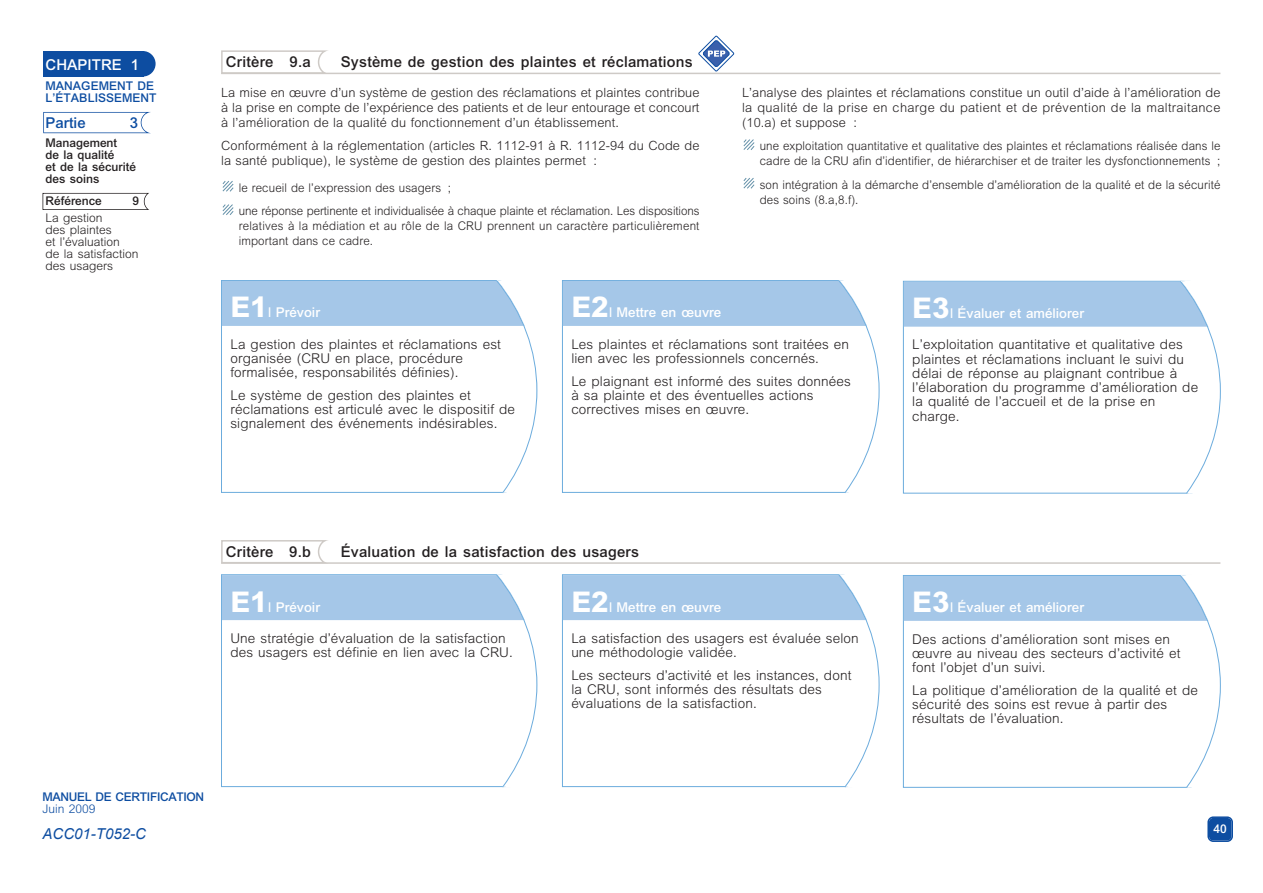
<style>
.page{position:relative;width:1263px;height:893px;background:#fff}
.page>*{position:absolute;margin:0;border:0;box-sizing:border-box;transform-origin:0 0}
.t1{font:500 15px "M Arial";letter-spacing:.015em;color:#231f20}
.t2{font:italic 15px "Arial";color:#0d4da1}
.t3{font:500 15px "M Arial";color:#fff}
.t4{font:500 15px "M Arial";color:#0d4da1}
.t5{font:300 13.5px/14.2px "M Arial";letter-spacing:.01em;color:#231f20}
.t6{font:500 13.5px "M Arial";color:#fff}
.t7{font:300 12.75px/15px "M Arial";letter-spacing:.01em;color:#231f20;text-align:justify}
.t8{font:300 12px/15px "M Arial";letter-spacing:.01em;color:#231f20;scale:.96 1}
.t9{font:300 12px/12px "M Arial";letter-spacing:.01em;color:#231f20}
.t10{font:500 12px/12px "M Arial";color:#231f20}
.t11{font:500 12px/12px "M Arial";letter-spacing:-.03em;color:#0d4da1}
.t12{font:500 12px/12px "M Arial";color:#0d4da1}
.t13{font:500 12px "M Arial";color:#fff}
.s1{font-weight:800;font-size:28.5px}
.s2{font-family:"Arial";font-weight:400}
.s3{font-weight:300}
</style>
<div class="page">
<svg style="left:1207px;top:816px;width:26px;height:26px"></svg>
<div style="left:43px;top:51px;width:100px;height:26px;background:#0d4da1"></div>
<div style="left:49px;top:51px;width:107px;height:26px;background:#0d4da1;border-radius:13px"></div>
<svg style="left:141px;top:112px;width:10px;height:21px"></svg>
<svg style="left:145px;top:193px;width:4px;height:17px"></svg>
<svg style="left:223px;top:540px;width:105px;height:22px"></svg>
<hr style="left:221px;top:562px;width:999px;height:2px;background:#cecac6">
<div style="left:222px;top:575px;width:316px;height:45px;background:#a5c7e8"></div>
<div style="left:904px;top:576px;width:319px;height:45px;background:#a5c7e8"></div>
<div style="left:563px;top:575px;width:319px;height:45px;background:#a5c7e8"></div>
<svg style="left:495px;top:574px;width:43px;height:214px"></svg>
<svg style="left:838px;top:574px;width:44px;height:214px"></svg>
<svg style="left:1179px;top:575px;width:44px;height:213px"></svg>
<svg style="left:223px;top:50px;width:105px;height:23px"></svg>
<hr style="left:221px;top:73px;width:999px;height:1px;background:#cecac6">
<div style="left:222px;top:281px;width:316px;height:45px;background:#a5c7e8"></div>
<div style="left:904px;top:282px;width:319px;height:45px;background:#a5c7e8"></div>
<div style="left:563px;top:281px;width:319px;height:45px;background:#a5c7e8"></div>
<svg style="left:495px;top:280px;width:43px;height:213px"></svg>
<svg style="left:838px;top:280px;width:44px;height:213px"></svg>
<svg style="left:1179px;top:280px;width:44px;height:214px"></svg>
<div style="left:698px;top:36px;width:36px;height:35px;border:1px solid #0d4da1;border-radius:17px"></div>
<svg style="left:702px;top:39px;width:29px;height:28px"></svg>
<svg style="left:743px;top:178px;width:11px;height:11px"></svg>
<svg style="left:743px;top:139px;width:11px;height:11px"></svg>
<svg style="left:223px;top:204px;width:10px;height:11px"></svg>
<svg style="left:223px;top:181px;width:10px;height:11px"></svg>
<p class="t3" style="left:46px;top:59px;width:95px">CHAPITRE 1</p>
<p class="t12" style="left:46px;top:81px;width:112px">MANAGEMENT DE<br>L’ÉTABLISSEMENT</p>
<p class="t10" style="left:46px;top:138px;width:92px">Management<br>de la qualité<br>et de la sécurité des soins</p>
<p class="t4" style="left:46px;top:117px;width:42px">Partie</p>
<p class="t4" style="left:130px;top:117px;width:10px">3</p>
<p class="t10" style="left:46px;top:196px;width:58px">Référence</p>
<p class="t10" style="left:132px;top:196px;width:8px">9</p>
<p class="t9" style="left:46px;top:213px;width:94px">La gestion<br>des plaintes<br>et l’évaluation<br>de la satisfaction des usagers</p>
<p class="t1" style="left:226px;top:57px;width:87px">Critère 9.a</p>
<p class="t1" style="left:341px;top:57px;width:354px">Système de gestion des plaintes et réclamations</p>
<p class="t7" style="left:221px;top:86px;width:480px">La mise en œuvre d’un système de gestion des réclamations et plaintes contribue à la prise en compte de l’expérience des patients et de leur entourage et concourt à l’amélioration de la qualité du fonctionnement d’un établissement.</p>
<p class="t7" style="left:221px;top:139px;width:480px">Conformément à la réglementation (articles R. 1112-91 à R. 1112-94 du Code de la santé publique), le système de gestion des plaintes permet :</p>
<p class="t8" style="left:239px;top:177px;width:481px;line-height:23.5px">le recueil de l’expression des usagers ;<br>une réponse pertinente et individualisée à chaque plainte et réclamation. Les dispositions</p>
<p class="t8" style="left:239px;top:219px;width:481px">relatives à la médiation et au rôle de la CRU prennent un caractère particulièrement important dans ce cadre.</p>
<p class="t7" style="left:742px;top:86px;width:480px">L’analyse des plaintes et réclamations constitue un outil d’aide à l’amélioration de la qualité de la prise en charge du patient et de prévention de la maltraitance (10.a) et suppose :</p>
<p class="t8" style="left:760px;top:139px;width:481px">une exploitation quantitative et qualitative des plaintes et réclamations réalisée dans le cadre de la CRU afin d’identifier, de hiérarchiser et de traiter les dysfonctionnements ;</p>
<p class="t8" style="left:760px;top:178px;width:481px">son intégration à la démarche d’ensemble d’amélioration de la qualité et de la sécurité des soins (8.a,8.f).</p>
<p class="t6" style="left:230px;top:308px;width:91px"><span class="s1">E1</span><span class="s2">I</span> Prévoir</p>
<p class="t5" style="left:230px;top:338px;width:272px">La gestion des plaintes et réclamations est organisée (CRU en place, procédure formalisée, responsabilités définies).</p>
<p class="t5" style="left:230px;top:389px;width:286px">Le système de gestion des plaintes et réclamations est articulé avec le dispositif de signalement des événements indésirables.</p>
<p class="t6" style="left:571px;top:308px;width:152px"><span class="s1">E2</span><span class="s2">I</span> Mettre en œuvre</p>
<p class="t5" style="left:571px;top:338px;width:279px">Les plaintes et réclamations sont traitées en lien avec les professionnels concernés.</p>
<p class="t5" style="left:571px;top:375px;width:281px">Le plaignant est informé des suites données à sa plainte et des éventuelles actions correctives mises en œuvre.</p>
<p class="t6" style="left:912px;top:308px;width:173px"><span class="s1">E3</span><span class="s2">I</span> Évaluer et améliorer</p>
<p class="t5" style="left:912px;top:339px;width:287px">L’exploitation quantitative et qualitative des plaintes et réclamations incluant le suivi du délai de réponse au plaignant contribue à l’élaboration du programme d’amélioration de la qualité de l’accueil et de la prise en charge.</p>
<p class="t1" style="left:226px;top:546px;width:87px">Critère 9.b</p>
<p class="t1" style="left:341px;top:546px;width:300px">Évaluation de la satisfaction des usagers</p>
<p class="t6" style="left:230px;top:602px;width:91px"><span class="s1">E1</span><span class="s2">I</span> Prévoir</p>
<p class="t5" style="left:230px;top:632px;width:284px">Une stratégie d’évaluation de la satisfaction des usagers est définie en lien avec la CRU.</p>
<p class="t6" style="left:571px;top:602px;width:152px"><span class="s1">E2</span><span class="s2">I</span> Mettre en œuvre</p>
<p class="t5" style="left:571px;top:632px;width:289px">La satisfaction des usagers est évaluée selon une méthodologie validée.</p>
<p class="t5" style="left:571px;top:669px;width:282px">Les secteurs d’activité et les instances, dont la CRU, sont informés des résultats des évaluations de la satisfaction.</p>
<p class="t11" style="left:43px;top:792px;width:163px">MANUEL DE CERTIFICATION<br><span class="s3">Juin 2009</span></p>
<p class="t2" style="left:43px;top:825px;width:105px">ACC01-T052-C</p>
<p class="t6" style="left:912px;top:603px;width:173px"><span class="s1">E3</span><span class="s2">I</span> Évaluer et améliorer</p>
<p class="t5" style="left:912px;top:633px;width:270px">Des actions d’amélioration sont mises en œuvre au niveau des secteurs d’activité et font l’objet d’un suivi.</p>
<p class="t5" style="left:912px;top:684px;width:287px">La politique d’amélioration de la qualité et de sécurité des soins est revue à partir des résultats de l’évaluation.</p>
<p class="t13" style="left:1213px;top:824px;width:15px">40</p>
</div>
